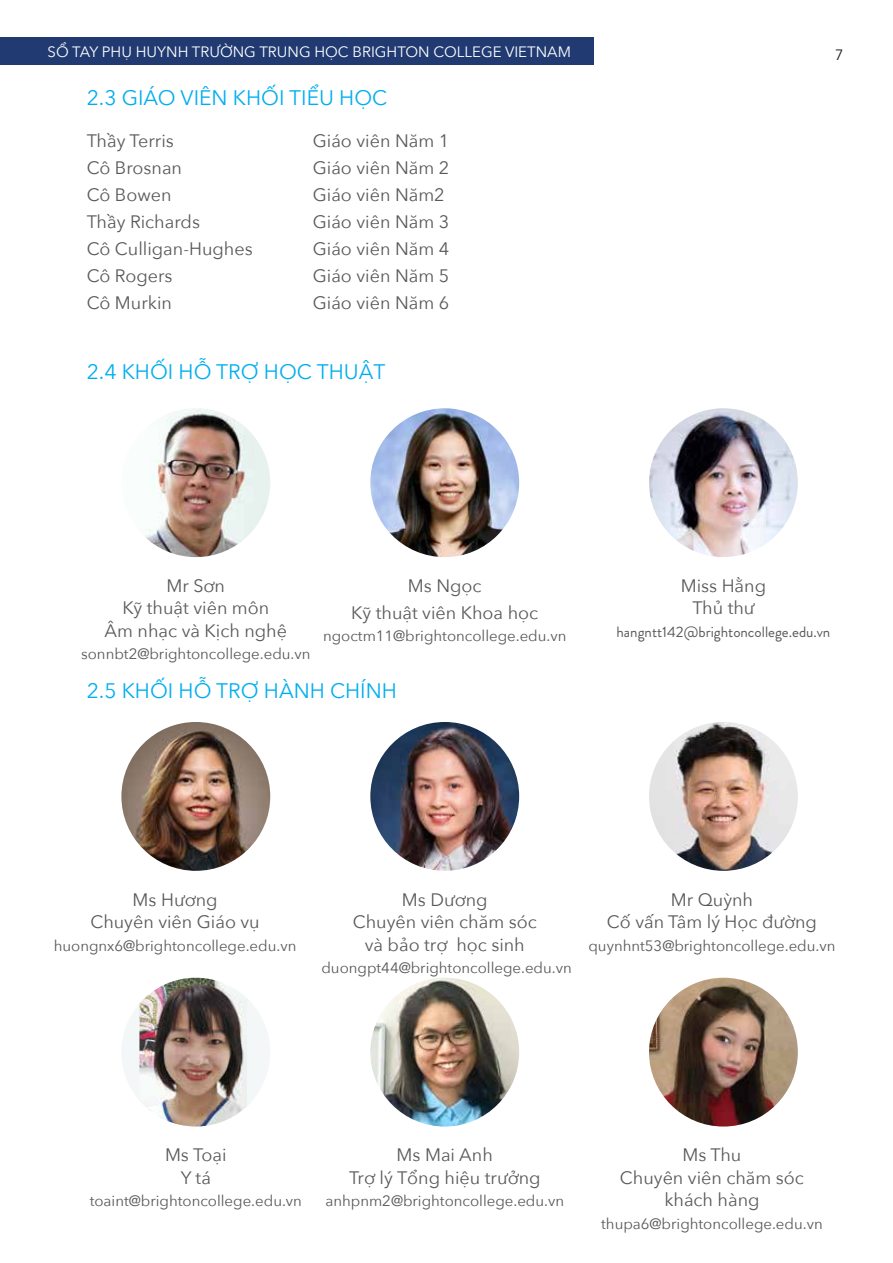
<style>
.page{position:relative;width:893px;height:1263px;background:#fff}
.page>*{position:absolute;margin:0;border:0;box-sizing:border-box;transform-origin:0 0}
.t1{font:21px "Avenir Next";color:#00aeef}
.t2{font:18px/27px "Avenir Next";color:#58595b;text-align:center}
.t3{font:15px "Avenir Next";color:#58595b}
.t4{font:15px "Avenir Next";color:#fff}
.t5{font:15px "Brandon Grotesque";color:#58595b}
.t6{font:15px "Avenir Next";color:#231f20}
</style>
<div class="page">
<div style="left:0;top:37px;width:593px;height:28px;background:#213b72"></div>
<img style="left:121px;top:722px;width:149px;height:149px;border-radius:74px">
<img style="left:370px;top:722px;width:149px;height:149px;border-radius:74px">
<img style="left:121px;top:408px;width:149px;height:149px;border-radius:74px">
<img style="left:370px;top:408px;width:149px;height:149px;border-radius:74px">
<img style="left:649px;top:722px;width:149px;height:149px;border-radius:74px">
<div style="left:121px;top:990px;width:20px;height:136px;background:#f3f7f7"></div>
<img style="left:139px;top:978px;width:109px;height:148px">
<div style="left:248px;top:996px;width:22px;height:118px;background:#f3f7f7"></div>
<img style="left:370px;top:978px;width:149px;height:148px;border-radius:74px">
<img style="left:649px;top:978px;width:149px;height:148px;border-radius:74px">
<img style="left:649px;top:408px;width:149px;height:149px;border-radius:74px">
<p class="t4" style="left:48px;top:39px;width:525px">SỔ TAY PHỤ HUYNH TRƯỜNG TRUNG HỌC BRIGHTON COLLEGE VIETNAM</p>
<p class="t1" style="left:87px;top:80px;width:302px">2.3 GIÁO VIÊN KHỐI TIỂU HỌC</p>
<p class="t2" style="left:87px;top:127px;width:167px;text-align:left">Thầy Terris<br>Cô Brosnan<br>Cô Bowen<br>Thầy Richards<br>Cô Culligan-Hughes<br>Cô Rogers<br>Cô Murkin</p>
<p class="t2" style="left:313px;top:127px;width:138px;text-align:left">Giáo viên Năm 1<br>Giáo viên Năm 2<br>Giáo viên Năm2<br>Giáo viên Năm 3<br>Giáo viên Năm 4<br>Giáo viên Năm 5<br>Giáo viên Năm 6</p>
<p class="t1" style="left:87px;top:354px;width:300px">2.4 KHỐI HỖ TRỢ HỌC THUẬT</p>
<p class="t6" style="left:835px;top:42px;width:10px">7</p>
<p class="t2" style="left:105px;top:574px;width:184px;line-height:22.5px">Mr Sơn<br>Kỹ thuật viên môn<br>Âm nhạc và Kịch nghệ</p>
<p class="t3" style="left:81px;top:642px;width:231px">sonnbt2@brightoncollege.edu.vn</p>
<p class="t2" style="left:351px;top:571px;width:189px">Ms Ngọc<br>Kỹ thuật viên Khoa học</p>
<p class="t3" style="left:323px;top:624px;width:245px">ngoctm11@brightoncollege.edu.vn</p>
<p class="t1" style="left:87px;top:673px;width:312px">2.5 KHỐI HỖ TRỢ HÀNH CHÍNH</p>
<p class="t2" style="left:681px;top:574px;width:87px;line-height:22.5px">Miss Hằng<br>Thủ thư</p>
<p class="t5" style="left:616px;top:621px;width:215px">hangntt142@brightoncollege.edu.vn</p>
<p class="t2" style="left:90px;top:887px;width:171px;line-height:22.5px">Ms Hương<br>Chuyên viên Giáo vụ</p>
<p class="t3" style="left:54px;top:933px;width:244px">huongnx6@brightoncollege.edu.vn</p>
<p class="t2" style="left:353px;top:887px;width:185px;line-height:22.5px">Ms Dương<br>Chuyên viên chăm sóc và bảo trợ học sinh</p>
<p class="t3" style="left:321px;top:955px;width:252px">duongpt44@brightoncollege.edu.vn</p>
<p class="t2" style="left:607px;top:887px;width:212px;line-height:22.5px">Mr Quỳnh<br>Cố vấn Tâm lý Học đường</p>
<p class="t3" style="left:588px;top:933px;width:249px">quynhnt53@brightoncollege.edu.vn</p>
<p class="t2" style="left:165px;top:1143px;width:63px;line-height:22.5px">Ms Toại<br>Y tá</p>
<p class="t3" style="left:90px;top:1188px;width:214px">toaint@brightoncollege.edu.vn</p>
<p class="t2" style="left:349px;top:1143px;width:193px;line-height:22.5px">Ms Mai Anh<br>Trợ lý Tổng hiệu trưởng</p>
<p class="t3" style="left:325px;top:1188px;width:240px">anhpnm2@brightoncollege.edu.vn</p>
<p class="t2" style="left:620px;top:1143px;width:185px;line-height:22.5px">Ms Thu<br>Chuyên viên chăm sóc khách hàng</p>
<p class="t3" style="left:601px;top:1211px;width:223px">thupa6@brightoncollege.edu.vn</p>
</div>
